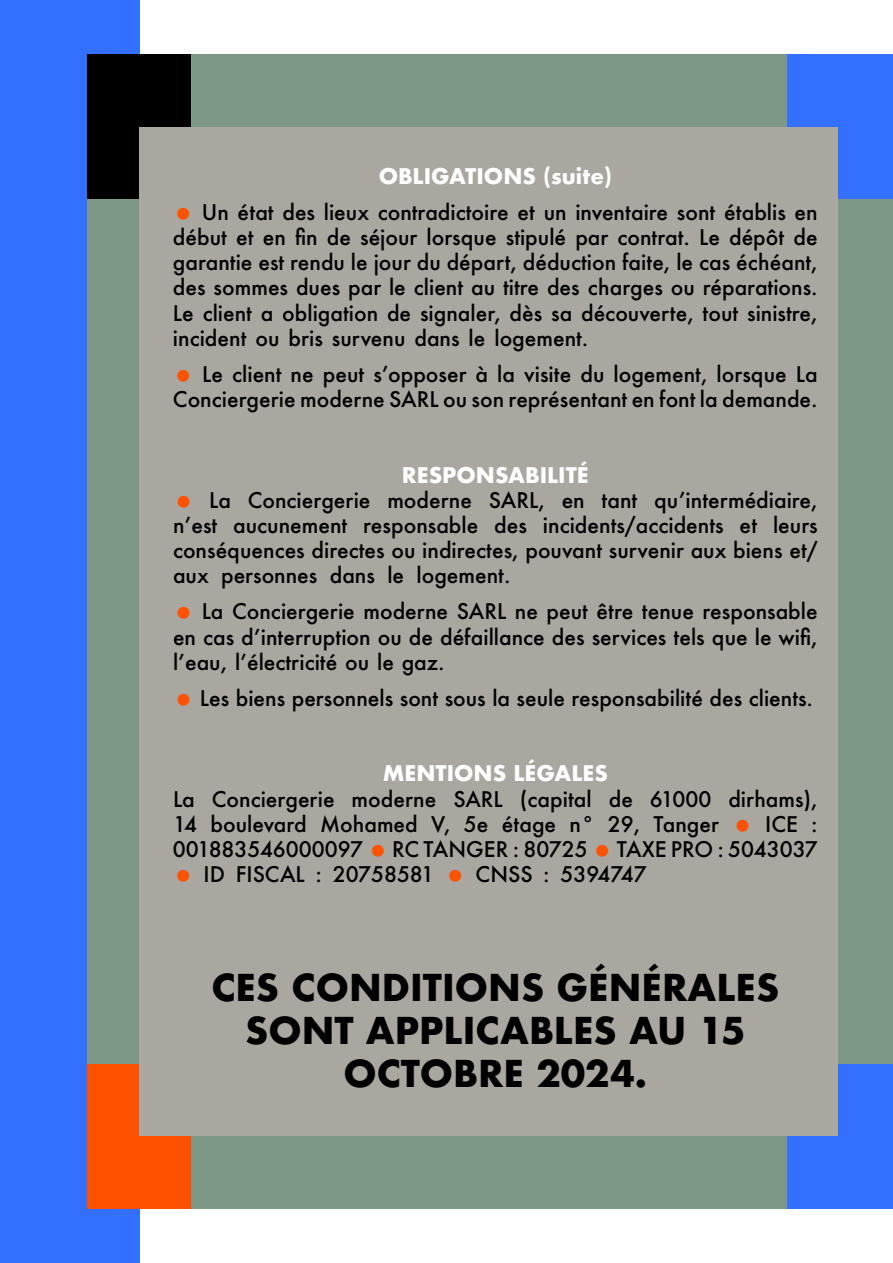
<style>
.page{position:relative;width:893px;height:1263px;background:#fff}
.page>*{position:absolute;margin:0;border:0;box-sizing:border-box;transform-origin:0 0}
.t1{font:700 36px/43.2px "Futura";color:#000;text-align:center}
.t2{font:500 21px/25.2px "Futura";color:#000;text-align:justify}
.t3{font:700 21px "Futura";color:#fff}
</style>
<div class="page">
<div style="left:0;top:0;width:139px;height:1263px;background:#3370ff"></div>
<div style="left:88px;top:126px;width:751px;height:1011px;background:#a9a79f"></div>
<div style="left:88px;top:54px;width:751px;height:72px;background:#7e9886"></div>
<div style="left:88px;top:1137px;width:751px;height:72px;background:#7e9886"></div>
<div style="left:839px;top:126px;width:54px;height:1011px;background:#7e9886"></div>
<div style="left:839px;top:1137px;width:54px;height:72px;background:#3370ff"></div>
<div style="left:839px;top:54px;width:54px;height:72px;background:#3370ff"></div>
<div style="left:88px;top:126px;width:51px;height:1011px;background:#7e9886"></div>
<div style="left:88px;top:1137px;width:51px;height:72px;background:#ff5200"></div>
<div style="left:88px;top:54px;width:51px;height:72px;background:#000"></div>
<div style="left:788px;top:54px;width:51px;height:72px;background:#3370ff"></div>
<div style="left:839px;top:126px;width:54px;height:72px;background:#3370ff"></div>
<div style="left:839px;top:1065px;width:54px;height:72px;background:#3370ff"></div>
<div style="left:788px;top:1137px;width:51px;height:72px;background:#3370ff"></div>
<div style="left:139px;top:54px;width:51px;height:72px;background:#000"></div>
<div style="left:88px;top:126px;width:51px;height:72px;background:#000"></div>
<div style="left:88px;top:1065px;width:51px;height:72px;background:#ff5200"></div>
<div style="left:139px;top:1137px;width:51px;height:72px;background:#ff5200"></div>
<p class="t3" style="left:379px;top:161px;width:235px">OBLIGATIONS (suite)</p>
<p class="t2" style="left:173px;top:199px;width:646px;text-indent:29px">Un état des lieux contradictoire et un inventaire sont établis en début et en fin de séjour lorsque stipulé par contrat. Le dépôt de garantie est rendu le jour du départ, déduction faite, le cas échéant, des sommes dues par le client au titre des charges ou réparations.<br>Le client a obligation de signaler, dès sa découverte, tout sinistre, incident ou bris survenu dans le logement.</p>
<p class="t2" style="left:173px;top:361px;width:646px;text-align:right">Le client ne peut s’opposer à la visite du logement, lorsque La<br>Conciergerie moderne SARL ou son représentant en font la demande.</p>
<p class="t3" style="left:402px;top:459px;width:189px">RESPONSABILITÉ</p>
<p class="t2" style="left:173px;top:487px;width:646px;text-indent:36px">La Conciergerie moderne SARL, en tant qu’intermédiaire, n’est aucunement responsable des incidents/accidents et leurs conséquences directes ou indirectes, pouvant survenir aux biens et/ aux personnes dans le logement.</p>
<p class="t2" style="left:173px;top:599px;width:646px;text-indent:29px">La Conciergerie moderne SARL ne peut être tenue responsable en cas d’interruption ou de défaillance des services tels que le wifi, l’eau, l’électricité ou le gaz.</p>
<p class="t2" style="left:200px;top:685px;width:615px">Les biens personnels sont sous la seule responsabilité des clients.</p>
<p class="t3" style="left:383px;top:758px;width:227px">MENTIONS LÉGALES</p>
<p class="t2" style="left:173px;top:786px;width:646px">La Conciergerie moderne SARL (capital de 61000 dirhams),<br>14 boulevard Mohamed V, 5e étage n° 29, Tanger</p>
<p class="t2" style="left:765px;top:811px;width:54px">ICE :</p>
<p class="t2" style="left:173px;top:836px;width:192px">001883546000097</p>
<p class="t2" style="left:392px;top:836px;width:197px">RC TANGER : 80725</p>
<p class="t2" style="left:617px;top:836px;width:202px">TAXE PRO : 5043037</p>
<p class="t2" style="left:204px;top:861px;width:232px">ID FISCAL : 20758581</p>
<p class="t2" style="left:476px;top:861px;width:173px">CNSS : 5394747</p>
<h1 class="t1" style="left:211px;top:966px;width:569px">CES CONDITIONS GÉNÉRALES<br>SONT APPLICABLES AU 15<br>OCTOBRE 2024.</h1>
</div>
